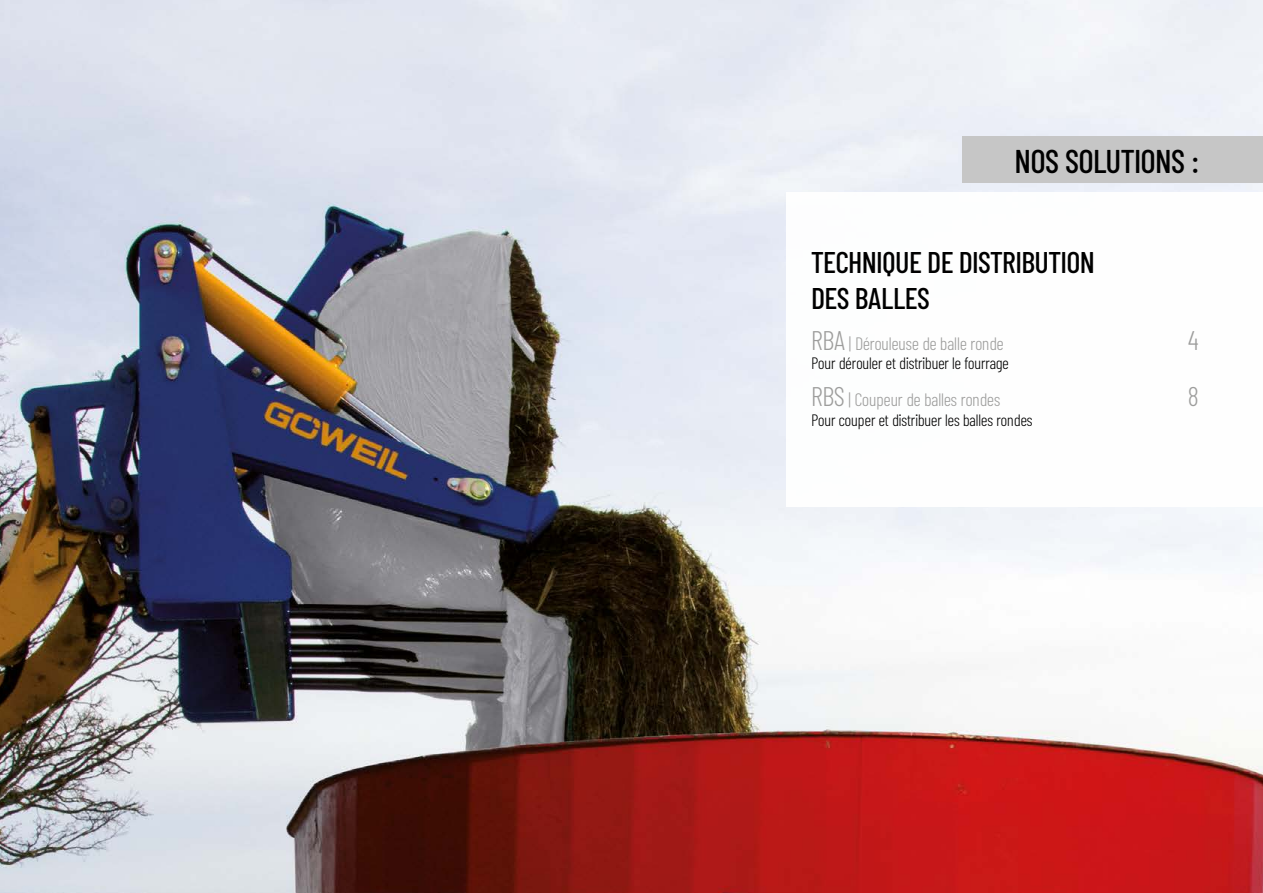
<style>
.page{position:relative;width:1263px;height:893px;background:#fff}
.page>*{position:absolute;margin:0;border:0;box-sizing:border-box;transform-origin:0 0}
.t1{font:500 33px "Barlow Condensed";color:#000}
.t2{font:500 30px/36px "Barlow Condensed";color:#000}
.t3{font:300 27px "Barlow Condensed";color:#9d9d9c}
.t4{font:300 18px "Barlow Condensed";color:#9d9d9c}
.t5{font:300 16.5px "Barlow Condensed";color:#000}
.s1{font-size:27px}
</style>
<div class="page">
<img style="left:0;top:0;width:1263px;height:893px">
<div style="left:787px;top:192px;width:476px;height:315px;background:#fff"></div>
<div style="left:962px;top:136px;width:301px;height:47px;background:#c6c6c6"></div>
<h1 class="t1" style="left:1015px;top:138px;width:186px">NOS SOLUTIONS :</h1>
<h2 class="t2" style="left:811px;top:242px;width:285px">TECHNIQUE DE DISTRIBUTION<br>DES BALLES</h2>
<p class="t4" style="left:811px;top:331px;width:194px"><span class="s1">RBA</span> | Dérouleuse de balle ronde</p>
<h3 class="t3" style="left:1188px;top:321px;width:12px">4</h3>
<p class="t5" style="left:811px;top:352px;width:199px">Pour dérouler et distribuer le fourrage</p>
<p class="t4" style="left:811px;top:387px;width:190px"><span class="s1">RBS</span> | Coupeur de balles rondes</p>
<h3 class="t3" style="left:1188px;top:377px;width:12px">8</h3>
<p class="t5" style="left:811px;top:408px;width:223px">Pour couper et distribuer les balles rondes</p>
</div>
